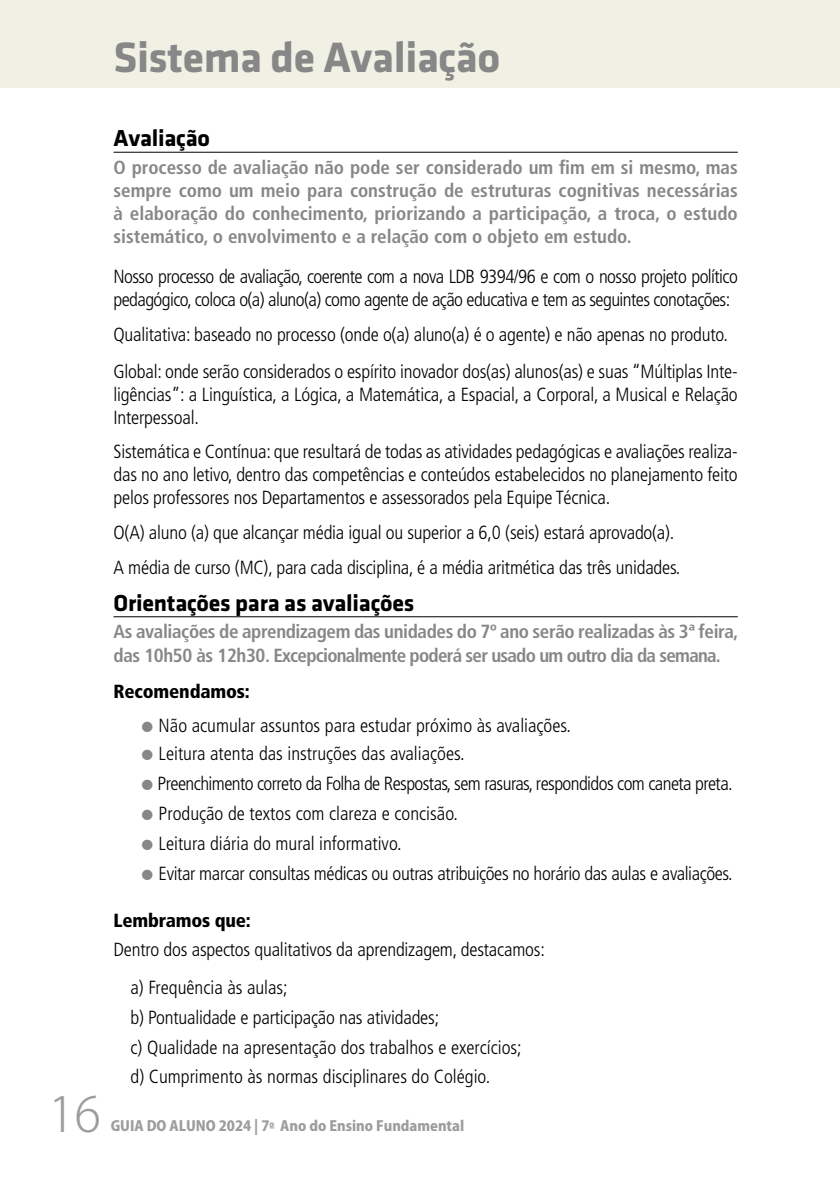
<style>
.page{position:relative;width:840px;height:1191px;background:#fff}
.page>*{position:absolute;margin:0;border:0;box-sizing:border-box;transform-origin:0 0}
.t1{font:300 48px "Koz Go Pro";color:#9d9d9c}
.t2{font:700 44px "Klavika";letter-spacing:-.01em;color:#878787}
.t3{font:700 24px "Klavika";letter-spacing:-.01em;color:#000}
.t4{font:300 condensed 19px/30px "Frutiger";letter-spacing:-.01em;color:#000}
.t5{font:700 condensed 19px/23px "Frutiger";letter-spacing:-.02em;color:#878787;text-align:justify}
.t6{font:300 condensed 19px/23px "Frutiger";letter-spacing:-.03em;color:#000}
.t7{font:900 condensed 19px "Frutiger";letter-spacing:-.01em;color:#000}
.t8{font:800 14px "Koz Go Pro";color:#9d9d9c}
.s1{font-weight:900}
.s2{font-family:"Monotype Sorts";font-weight:400;font-stretch:normal;font-size:14px;color:#878787}
</style>
<div class="page">
<div style="left:0;top:0;width:839px;height:88px;background:#f1f0e5"></div>
<hr style="left:839px;top:0;width:1px;height:88px;background:#f1f0e5">
<hr style="left:113px;top:152px;width:624px;height:1px;background:#000">
<hr style="left:113px;top:616px;width:624px;height:1px;background:#000">
<h2 class="t2" style="left:113px;top:33px;width:388px">Sistema de Avaliação</h2>
<h1 class="t1" style="left:49px;top:1083px;width:54px">16</h1>
<p class="t3" style="left:113px;top:125px;width:98px">Avaliação</p>
<p class="t5" style="left:113px;top:156px;width:625px">O processo de avaliação não pode ser considerado um fim em si mesmo, mas sempre como um meio para construção de estruturas cognitivas necessárias à elaboração do conhecimento, priorizando a participação, a troca, o estudo sistemático, o envolvimento e a relação com o objeto em estudo.</p>
<p class="t6" style="left:113px;top:265px;width:625px">Nosso processo de avaliação, coerente com a nova LDB 9394/96 e com o nosso projeto político pedagógico, coloca o(a) aluno(a) como agente de ação educativa e tem as seguintes conotações:</p>
<p class="t4" style="left:113px;top:316px;width:625px;line-height:37px">Qualitativa: baseado no processo (onde o(a) aluno(a) é o agente) e não apenas no produto.<br>Global: onde serão considerados o espírito inovador dos(as) alunos(as) e suas “Múltiplas Inte-</p>
<p class="t4" style="left:113px;top:383px;width:625px;line-height:23px">ligências”: a Linguística, a Lógica, a Matemática, a Espacial, a Corporal, a Musical e Relação<br>Interpessoal.</p>
<p class="t4" style="left:113px;top:440px;width:625px;line-height:23px;text-align:justify">Sistemática e Contínua: que resultará de todas as atividades pedagógicas e avaliações realiza&shy;das no ano letivo, dentro das competências e conteúdos estabelecidos no planejamento feito pelos professores nos Departamentos e assessorados pela Equipe Técnica.</p>
<p class="t4" style="left:113px;top:516px;width:568px;line-height:34.4px">O(A) aluno (a) que alcançar média igual ou superior a 6,0 (seis) estará aprovado(a).<br>A média de curso (MC), para cada disciplina, é a média aritmética das três unidades.</p>
<p class="t3" style="left:113px;top:589px;width:302px">Orientações para as avaliações</p>
<p class="t5" style="left:113px;top:619px;width:626px;line-height:24px">As avaliações de aprendizagem das unidades do 7º ano serão realizadas às 3ª feira, das 10h50 às 12h30. Excepcionalmente poderá ser usado um outro dia da semana.</p>
<p class="t4" style="left:142px;top:674px;width:430px;line-height:34px;text-indent:-28px"><span class="s1">Recomendamos:<br></span><span class="s2">l</span> Não acumular assuntos para estudar próximo às avaliações.</p>
<p class="t4" style="left:142px;top:738px;width:592px"><span class="s2">l</span> Leitura atenta das instruções das avaliações.<br><span class="s2">l</span> Preenchimento correto da Folha de Respostas, sem rasuras, respondidos com caneta preta. <span class="s2">l</span> Produção de textos com clareza e concisão.<br><span class="s2">l</span> Leitura diária do mural informativo.<br><span class="s2">l</span> Evitar marcar consultas médicas ou outras atribuições no horário das aulas e avaliações.</p>
<p class="t7" style="left:113px;top:908px;width:139px">Lembramos que:</p>
<p class="t4" style="left:130px;top:931px;width:415px;line-height:38px;text-indent:-17px">Dentro dos aspectos qualitativos da aprendizagem, destacamos: a) Frequência às aulas;</p>
<p class="t4" style="left:130px;top:1003px;width:392px">b) Pontualidade e participação nas atividades;<br>c) Qualidade na apresentação dos trabalhos e exercícios; d) Cumprimento às normas disciplinares do Colégio.</p>
<p class="t8" style="left:111px;top:1117px;width:355px">GUIA DO ALUNO 2024 | 7<sup>o</sup> Ano do Ensino Fundamental</p>
</div>
